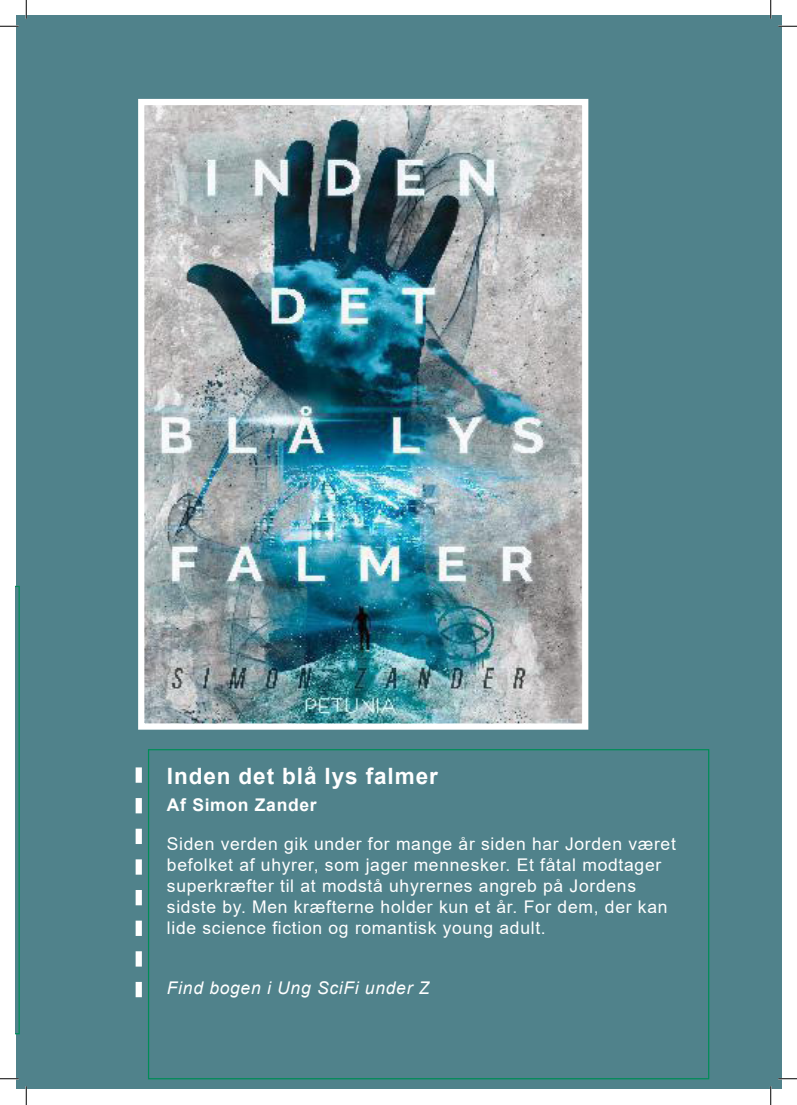
<style>
.page{position:relative;width:797px;height:1105px;background:#fff}
.page>*{position:absolute;margin:0;border:0;box-sizing:border-box;transform-origin:0 0}
.Body_Text{font:700 22.5px "Arial";letter-spacing:.04em;color:#fff}
.Body_Text-2{font:17.5px/21px "Arial";letter-spacing:.04em;color:#fff}
.Body_Text-3{font:italic 17.5px "Arial";letter-spacing:.04em;color:#fff}
.Body_Text-4{font:700 17.5px "Arial";letter-spacing:.04em;color:#fff}
</style>
<div class="page">
<div style="left:16px;top:16px;width:765px;height:1073px;background:#50828b"></div>
<img style="left:145px;top:106px;width:436px;height:617px">
<div style="left:138px;top:99px;width:450px;height:631px;border:6px solid #fff"></div>
<svg style="left:16px;top:586px;width:4px;height:448px;background:#36857a"></svg>
<div style="left:148px;top:750px;width:560px;height:329px;background:#50828b"></div>
<svg style="left:136px;top:767px;width:6px;height:230px"></svg>
<svg style="left:0;top:25px;width:19px;height:2px"></svg>
<svg style="left:778px;top:25px;width:19px;height:2px"></svg>
<svg style="left:0;top:1078px;width:19px;height:1px"></svg>
<svg style="left:778px;top:1078px;width:19px;height:1px"></svg>
<svg style="left:25px;top:0;width:2px;height:19px"></svg>
<svg style="left:25px;top:1086px;width:2px;height:19px"></svg>
<svg style="left:770px;top:0;width:1px;height:19px"></svg>
<svg style="left:770px;top:1086px;width:1px;height:19px"></svg>
<p class="Body_Text" style="left:167px;top:761px;width:272px">Inden det blå lys falmer</p>
<p class="Body_Text-4" style="left:167px;top:793px;width:151px">Af Simon Zander</p>
<p class="Body_Text-2" style="left:167px;top:833px;width:510px">Siden verden gik under for mange år siden har Jorden været befolket af uhyrer, som jager mennesker. Et fåtal modtager superkræfter til at modstå uhyrernes angreb på Jordens sidste by. Men kræfterne holder kun et år. For dem, der kan lide science fiction og romantisk young adult.</p>
<p class="Body_Text-3" style="left:167px;top:976px;width:264px">Find bogen i Ung SciFi under Z</p>
</div>
